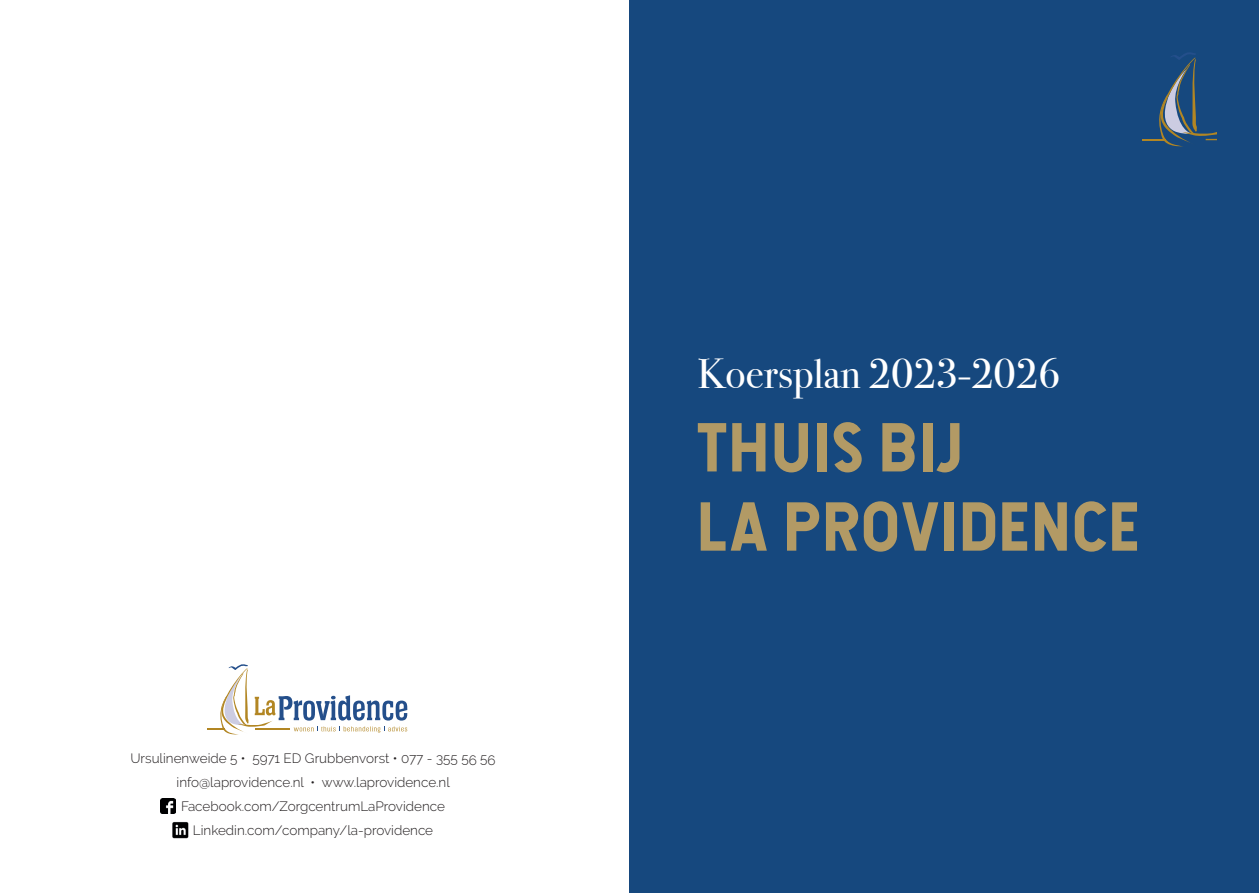
<style>
.page{position:relative;width:1259px;height:893px;background:#fff}
.page>*{position:absolute;margin:0;border:0;box-sizing:border-box;transform-origin:0 0}
.t1{font:66px/79.2px "Hansief";letter-spacing:.03em;color:#b29a65}
.t2{font:42px "Bodoni Svty Two ITCTT";color:#fff}
.t3{font:300 13.5px/24px "Raleway";color:#231f20;text-align:center}
</style>
<div class="page">
<div style="left:629px;top:0;width:630px;height:893px;background:#16487e"></div>
<svg style="left:208px;top:664px;width:199px;height:71px"></svg>
<svg style="left:1142px;top:53px;width:74px;height:94px"></svg>
<img style="left:172px;top:822px;width:17px;height:17px">
<img style="left:161px;top:799px;width:15px;height:15px">
<p class="t3" style="left:130px;top:747px;width:367px">Ursulinenweide 5 • 5971 ED Grubbenvorst • 077 - 355 56 56 info@laprovidence.nl • www.laprovidence.nl Facebook.com/ZorgcentrumLaProvidence Linkedin.com/company/la-providence</p>
<h2 class="t2" style="left:697px;top:357px;width:364px">Koersplan 2023-2026</h2>
<h1 class="t1" style="left:697px;top:409px;width:442px">THUIS BIJ<br>LA PROVIDENCE</h1>
</div>
